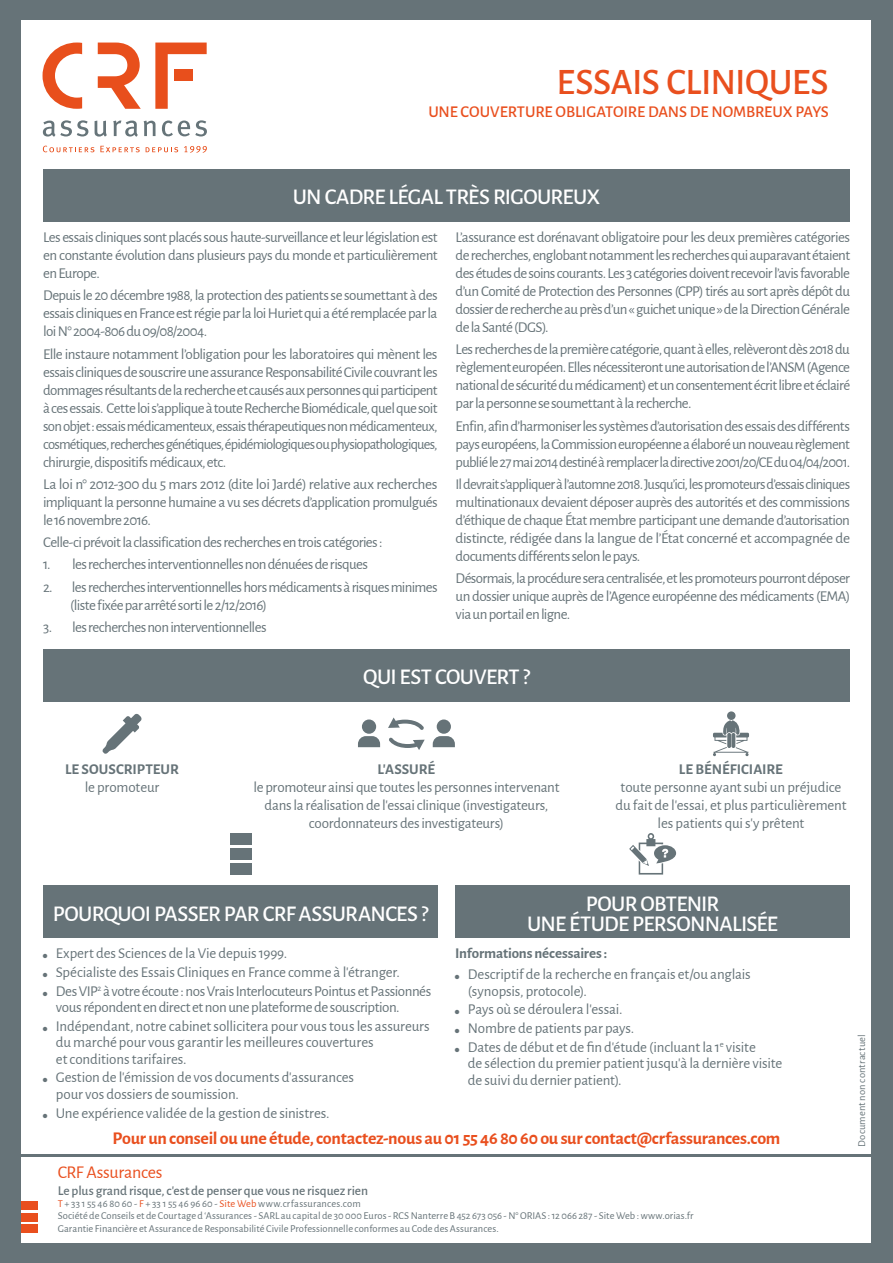
<style>
.page{position:relative;width:893px;height:1263px;background:#667378}
.page>*{position:absolute;margin:0;border:0;box-sizing:border-box;transform-origin:0 0}
.t1{font:500 37.5px "Alegreya Sans";letter-spacing:-.015em;color:#e94f1e}
.t2{font:500 22.5px/19.5px "Alegreya Sans";letter-spacing:-.03em;color:#fff;text-align:center}
.t3{font:700 18px "Alegreya Sans";letter-spacing:-.015em;color:#e94f1e}
.t4{font:18px "Alegreya Sans";letter-spacing:-.015em;color:#e94f1e}
.t5{font:500 16.5px "Alegreya Sans";letter-spacing:-.01em;color:#e94f1e}
.t6{font:15px/18px "Alegreya Sans";letter-spacing:-.02em;color:#667378;text-align:justify}
.t7{font:15px/18px "Alegreya Sans";letter-spacing:-.04em;color:#667378}
.t8{font:700 15px "Alegreya Sans";letter-spacing:-.005em;color:#667378}
.t9{font:500 13.5px "Alegreya Sans";letter-spacing:-.005em;color:#667378}
.t10{font:10.5px/12.6px "Alegreya Sans";letter-spacing:.005em;color:#667378}
.s1{color:#e94f1e}
</style>
<div class="page">
<div style="left:22px;top:20px;width:849px;height:1134px;background:#fff"></div>
<div style="left:22px;top:1157px;width:849px;height:85px;background:#fff"></div>
<div style="left:22px;top:1201px;width:16px;height:9px;background:#e94f1e"></div>
<div style="left:22px;top:1213px;width:16px;height:9px;background:#e94f1e"></div>
<div style="left:22px;top:1224px;width:16px;height:9px;background:#e94f1e"></div>
<div style="left:455px;top:886px;width:395px;height:52px;background:#667378"></div>
<svg style="left:629px;top:833px;width:47px;height:41px"></svg>
<div style="left:43px;top:886px;width:395px;height:52px;background:#667378"></div>
<div style="left:43px;top:649px;width:807px;height:52px;background:#667378"></div>
<svg style="left:388px;top:717px;width:36px;height:13px"></svg>
<div style="left:362px;top:719px;width:14px;height:15px;background:#667378;border-radius:50%"></div>
<svg style="left:358px;top:736px;width:22px;height:11px"></svg>
<div style="left:437px;top:719px;width:14px;height:15px;background:#667378;border-radius:50%"></div>
<svg style="left:433px;top:736px;width:22px;height:11px"></svg>
<svg style="left:389px;top:737px;width:36px;height:13px"></svg>
<div style="left:43px;top:169px;width:807px;height:53px;background:#667378"></div>
<svg style="left:102px;top:713px;width:40px;height:41px"></svg>
<div style="left:727px;top:711px;width:8px;height:9px;background:#667378;border-radius:50%"></div>
<svg style="left:713px;top:720px;width:36px;height:36px"></svg>
<svg style="left:43px;top:120px;width:45px;height:17px"></svg>
<svg style="left:95px;top:121px;width:12px;height:16px"></svg>
<svg style="left:113px;top:121px;width:25px;height:16px"></svg>
<svg style="left:144px;top:121px;width:12px;height:15px"></svg>
<svg style="left:162px;top:120px;width:45px;height:16px"></svg>
<svg style="left:43px;top:146px;width:51px;height:6px"></svg>
<svg style="left:100px;top:146px;width:40px;height:6px"></svg>
<svg style="left:146px;top:147px;width:32px;height:5px"></svg>
<svg style="left:184px;top:146px;width:23px;height:7px"></svg>
<svg style="left:43px;top:43px;width:39px;height:66px;background:#f4b099"></svg>
<svg style="left:98px;top:43px;width:43px;height:66px;background:#f3aa91"></svg>
<svg style="left:155px;top:43px;width:52px;height:66px;background:#f6baa6"></svg>
<div style="left:174px;top:69px;width:19px;height:12px;background:#e84f1c"></div>
<div style="left:230px;top:833px;width:21px;height:11px;background:#667378"></div>
<div style="left:230px;top:848px;width:21px;height:11px;background:#667378"></div>
<div style="left:230px;top:863px;width:21px;height:11px;background:#667378"></div>
<svg style="left:455px;top:975px;width:4px;height:4px"></svg>
<svg style="left:455px;top:1010px;width:4px;height:4px"></svg>
<svg style="left:455px;top:1029px;width:4px;height:4px"></svg>
<svg style="left:455px;top:1047px;width:4px;height:4px"></svg>
<svg style="left:43px;top:954px;width:4px;height:4px"></svg>
<svg style="left:43px;top:973px;width:4px;height:4px"></svg>
<svg style="left:43px;top:991px;width:4px;height:5px"></svg>
<svg style="left:43px;top:1026px;width:4px;height:5px"></svg>
<svg style="left:43px;top:1078px;width:4px;height:4px"></svg>
<svg style="left:43px;top:1113px;width:4px;height:4px"></svg>
<h1 class="t1" style="left:557px;top:55px;width:273px">ESSAIS CLINIQUES</h1>
<p class="t5" style="left:428px;top:100px;width:402px">UNE COUVERTURE OBLIGATOIRE DANS DE NOMBREUX PAYS</p>
<h2 class="t2" style="left:293px;top:186px;width:309px">UN CADRE LÉGAL TRÈS RIGOUREUX</h2>
<p class="t6" style="left:43px;top:228px;width:396px">Les essais cliniques sont placés sous haute-surveillance et leur législation est en constante évolution dans plusieurs pays du monde et particulièrement en Europe.</p>
<p class="t6" style="left:43px;top:286px;width:396px">Depuis le 20 décembre 1988, la protection des patients se soumettant à des essais cliniques en France est régie par la loi Huriet qui a été remplacée par la loi N° 2004-806 du 09/08/2004.</p>
<p class="t6" style="left:43px;top:344px;width:396px">Elle instaure notamment l’obligation pour les laboratoires qui mènent les essais cliniques de souscrire une assurance Responsabilité Civile couvrant les dommages résultants de la recherche et causés aux personnes qui participent à ces essais. Cette loi s’applique à toute Recherche Biomédicale, quel que soit son objet : essais médicamenteux, essais thérapeutiques non médicamenteux, cosmétiques, recherches génétiques, épidémiologiques ou physiopathologiques, chirurgie, dispositifs médicaux, etc.</p>
<p class="t6" style="left:43px;top:474px;width:396px">La loi n° 2012-300 du 5 mars 2012 (dite loi Jardé) relative aux recherches impliquant la personne humaine a vu ses décrets d’application promulgués le 16 novembre 2016.</p>
<p class="t7" style="left:43px;top:533px;width:341px">Celle-ci prévoit la classification des recherches en trois catégories :</p>
<p class="t7" style="left:43px;top:555px;width:326px">1. les recherches interventionnelles non dénuées de risques</p>
<p class="t7" style="left:70px;top:577px;width:369px;text-indent:-27px">2. les recherches interventionnelles hors médicaments à risques minimes (liste fixée par arrêté sorti le 2/12/2016)</p>
<p class="t7" style="left:43px;top:617px;width:225px">3. les recherches non interventionnelles</p>
<p class="t6" style="left:456px;top:228px;width:396px">L’assurance est dorénavant obligatoire pour les deux premières catégories de recherches, englobant notamment les recherches qui auparavant étaient des études de soins courants. Les 3 catégories doivent recevoir l’avis favorable d’un Comité de Protection des Personnes (CPP) tirés au sort après dépôt du dossier de recherche au près d’un « guichet unique » de la Direction Générale de la Santé (DGS).</p>
<p class="t6" style="left:456px;top:340px;width:396px">Les recherches de la première catégorie, quant à elles, relèveront dès 2018 du règlement européen. Elles nécessiteront une autorisation de l’ANSM (Agence national de sécurité du médicament) et un consentement écrit libre et éclairé par la personne se soumettant à la recherche.</p>
<p class="t6" style="left:456px;top:416px;width:396px">Enfin, afin d’harmoniser les systèmes d’autorisation des essais des différents pays européens, la Commission européenne a élaboré un nouveau règlement publié le 27 mai 2014 destiné à remplacer la directive 2001/20/CE du 04/04/2001.</p>
<p class="t6" style="left:456px;top:474px;width:396px">Il devrait s’appliquer à l’automne 2018. Jusqu’ici, les promoteurs d’essais cliniques multinationaux devaient déposer auprès des autorités et des commissions d’éthique de chaque État membre participant une demande d’autorisation distincte, rédigée dans la langue de l’État concerné et accompagnée de documents différents selon le pays.</p>
<p class="t6" style="left:456px;top:569px;width:396px">Désormais, la procédure sera centralisée, et les promoteurs pourront déposer un dossier unique auprès de l’Agence européenne des médicaments (EMA) via un portail en ligne.</p>
<h2 class="t2" style="left:363px;top:666px;width:168px">QUI EST COUVERT ?</h2>
<p class="t8" style="left:65px;top:758px;width:115px">LE SOUSCRIPTEUR</p>
<p class="t6" style="left:85px;top:777px;width:76px">le promoteur</p>
<p class="t8" style="left:378px;top:758px;width:59px">L’ASSURÉ</p>
<p class="t6" style="left:253px;top:777px;width:308px;text-align:center">le promoteur ainsi que toutes les personnes intervenant dans la réalisation de l’essai clinique (investigateurs, coordonnateurs des investigateurs)</p>
<p class="t8" style="left:679px;top:758px;width:105px">LE BÉNÉFICIAIRE</p>
<p class="t6" style="left:615px;top:777px;width:233px;text-align:center">toute personne ayant subi un préjudice du fait de l’essai, et plus particulièrement les patients qui s’y prêtent</p>
<h2 class="t2" style="left:53px;top:903px;width:377px">POURQUOI PASSER PAR CRF ASSURANCES ?</h2>
<p class="t6" style="left:56px;top:943px;width:377px;line-height:18.6px;text-align:left">Expert des Sciences de la Vie depuis 1999.<br>Spécialiste des Essais Cliniques en France comme à l’étranger.<br>Des VIP<sup>2</sup> à votre écoute : nos Vrais Interlocuteurs Pointus et Passionnés</p>
<p class="t6" style="left:56px;top:997px;width:375px;line-height:18.6px">vous répondent en direct et non une plateforme de souscription.<br>Indépendant, notre cabinet sollicitera pour vous tous les assureurs</p>
<p class="t6" style="left:56px;top:1033px;width:319px;line-height:16.5px">du marché pour vous garantir les meilleures couvertures et conditions tarifaires.</p>
<p class="t6" style="left:56px;top:1069px;width:300px;line-height:16.5px">Gestion de l’émission de vos documents d’assurances pour vos dossiers de soumission.</p>
<p class="t6" style="left:56px;top:1103px;width:275px">Une expérience validée de la gestion de sinistres.</p>
<h2 class="t2" style="left:527px;top:893px;width:252px">POUR OBTENIR<br>UNE ÉTUDE PERSONNALISÉE</h2>
<p class="t8" style="left:455px;top:942px;width:154px">Informations nécessaires :</p>
<p class="t6" style="left:468px;top:965px;width:284px;line-height:16.5px">Descriptif de la recherche en français et/ou anglais (synopsis, protocole).</p>
<p class="t6" style="left:468px;top:999px;width:289px;line-height:18.6px;text-align:left">Pays où se déroulera l’essai.<br>Nombre de patients par pays.<br>Dates de début et de fin d’étude (incluant la 1<sup>e</sup> visite</p>
<p class="t6" style="left:468px;top:1054px;width:316px;line-height:16.5px">de sélection du premier patient jusqu’à la dernière visite de suivi du dernier patient).</p>
<p class="t3" style="left:113px;top:1125px;width:669px">Pour un conseil ou une étude, contactez-nous au 01 55 46 80 60 ou sur contact@crfassurances.com</p>
<p class="t4" style="left:58px;top:1160px;width:106px">CRF Assurances</p>
<p class="t9" style="left:58px;top:1181px;width:312px">Le plus grand risque, c’est de penser que vous ne risquez rien</p>
<p class="t10" style="left:58px;top:1196px;width:637px"><span class="s1">T</span> + 33 1 55 46 80 60 - <span class="s1">F</span> + 33 1 55 46 96 60 - <span class="s1">Site Web</span> www.crfassurances.com<br>Société de Conseils et de Courtage d ‘Assurances - SARL au capital de 30 000 Euros - RCS Nanterre B 452 673 056 - N° ORIAS : 12 066 287 - Site Web : www.orias.fr<br>Garantie Financière et Assurance de Responsabilité Civile Professionnelle conformes au Code des Assurances.</p>
<p class="t10" style="left:855px;top:1147px;width:114px;rotate:-90deg">Document non contractuel</p>
</div>
